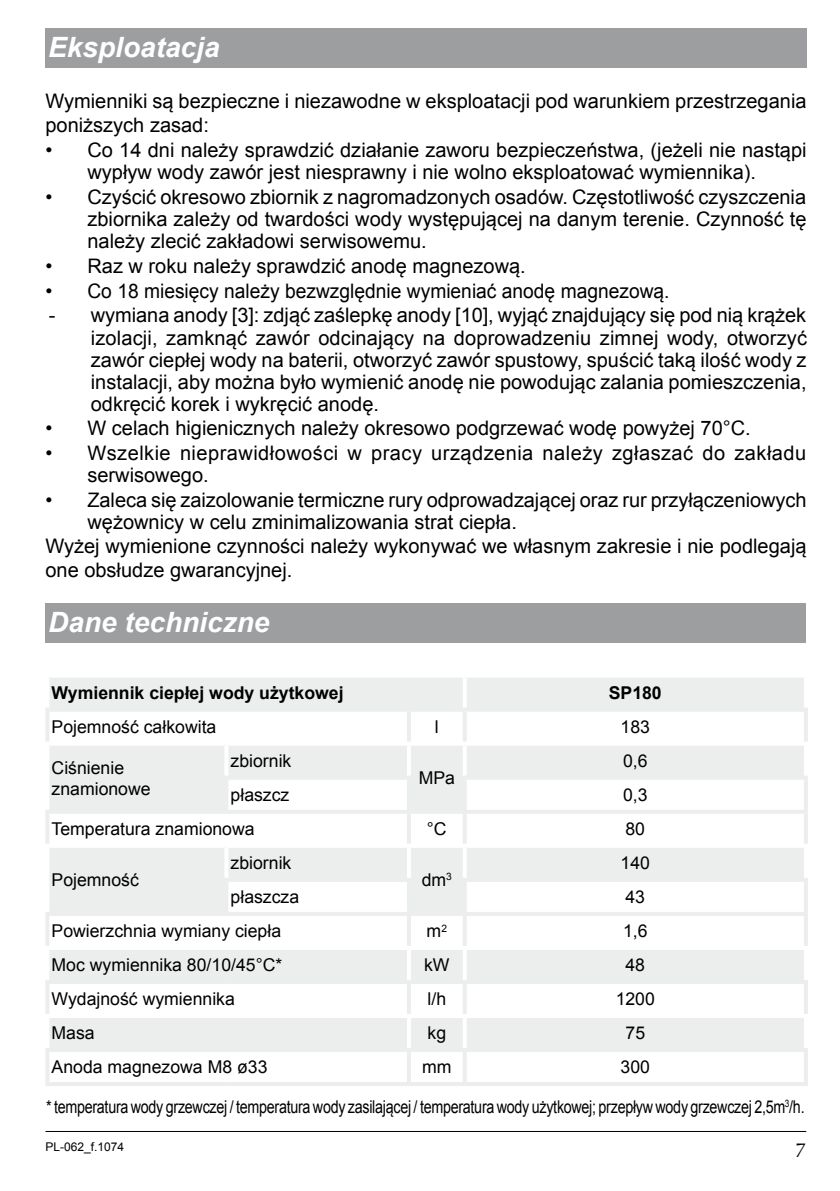
<style>
.page{position:relative;width:840px;height:1191px;background:#fff}
.page>*{position:absolute;margin:0;border:0;box-sizing:border-box;transform-origin:0 0}
.t1{font:italic 700 28px "Arial";color:#fff}
.t2{font:20px/22px "Arial";color:#000}
.t3{font:20px/22px "Arial";letter-spacing:.025em;color:#000}
.t4{font:20px "Ottawa";color:#000}
.t5{font:17.6px/21.2px "Arial";color:#000}
.t6{font:17.6px "Arial";letter-spacing:-.02em;color:#000;scale:.81 1}
.t7{font:700 17.6px "Arial";color:#000}
.t8{font:12px "Arial";color:#000}
</style>
<div class="page">
<hr style="left:45px;top:1131px;width:760px;height:1px;background:#000">
<div style="left:45px;top:603px;width:760px;height:39px;background:#9c9e9f"></div>
<div style="left:45px;top:28px;width:761px;height:40px;background:#9c9e9f"></div>
<div style="left:49px;top:678px;width:754px;height:29px;background:#eceded"></div>
<div style="left:47px;top:743px;width:179px;height:69px;background:#eceded"></div>
<svg style="left:228px;top:746px;width:575px;height:64px"></svg>
<div style="left:47px;top:846px;width:179px;height:68px;background:#eceded"></div>
<svg style="left:228px;top:848px;width:575px;height:64px"></svg>
<div style="left:49px;top:950px;width:754px;height:30px;background:#eceded"></div>
<div style="left:49px;top:1018px;width:754px;height:30px;background:#eceded"></div>
<svg style="left:462px;top:678px;width:4px;height:29px"></svg>
<svg style="left:803px;top:678px;width:1px;height:29px"></svg>
<hr style="left:45px;top:707px;width:181px;height:4px;background:#eceded">
<hr style="left:45px;top:711px;width:4px;height:30px;background:#eceded">
<hr style="left:226px;top:707px;width:182px;height:4px;background:#eceded">
<hr style="left:408px;top:707px;width:56px;height:4px;background:#eceded">
<svg style="left:406px;top:711px;width:4px;height:30px"></svg>
<hr style="left:464px;top:707px;width:343px;height:4px;background:#eceded">
<svg style="left:462px;top:711px;width:4px;height:30px"></svg>
<svg style="left:803px;top:711px;width:4px;height:30px"></svg>
<hr style="left:45px;top:741px;width:179px;height:4px;background:#fff">
<hr style="left:45px;top:745px;width:4px;height:32px;background:#fff">
<hr style="left:45px;top:777px;width:4px;height:33px;background:#fff">
<hr style="left:224px;top:741px;width:184px;height:4px;background:#fff">
<hr style="left:224px;top:745px;width:4px;height:30px;background:#fff">
<svg style="left:406px;top:746px;width:4px;height:29px"></svg>
<svg style="left:462px;top:746px;width:4px;height:29px"></svg>
<svg style="left:803px;top:746px;width:1px;height:29px"></svg>
<hr style="left:224px;top:775px;width:186px;height:4px;background:#eceded">
<hr style="left:224px;top:779px;width:4px;height:31px;background:#eceded">
<svg style="left:406px;top:779px;width:4px;height:31px"></svg>
<hr style="left:462px;top:775px;width:345px;height:4px;background:#eceded">
<hr style="left:462px;top:779px;width:4px;height:31px;background:#eceded">
<svg style="left:803px;top:779px;width:4px;height:31px"></svg>
<hr style="left:45px;top:810px;width:181px;height:4px;background:#eceded">
<hr style="left:45px;top:814px;width:4px;height:30px;background:#eceded">
<hr style="left:226px;top:810px;width:182px;height:4px;background:#eceded">
<hr style="left:408px;top:810px;width:56px;height:4px;background:#eceded">
<svg style="left:407px;top:814px;width:3px;height:30px"></svg>
<hr style="left:464px;top:810px;width:343px;height:4px;background:#eceded">
<svg style="left:463px;top:814px;width:3px;height:30px"></svg>
<svg style="left:804px;top:814px;width:3px;height:30px"></svg>
<hr style="left:45px;top:844px;width:179px;height:4px;background:#fff">
<hr style="left:45px;top:848px;width:4px;height:32px;background:#fff">
<hr style="left:45px;top:880px;width:4px;height:32px;background:#fff">
<hr style="left:224px;top:844px;width:184px;height:4px;background:#fff">
<hr style="left:224px;top:848px;width:4px;height:30px;background:#fff">
<svg style="left:406px;top:848px;width:4px;height:30px"></svg>
<svg style="left:462px;top:848px;width:4px;height:30px"></svg>
<svg style="left:803px;top:848px;width:1px;height:30px"></svg>
<hr style="left:224px;top:878px;width:186px;height:4px;background:#eceded">
<hr style="left:224px;top:882px;width:4px;height:30px;background:#eceded">
<svg style="left:406px;top:882px;width:4px;height:30px"></svg>
<hr style="left:462px;top:878px;width:345px;height:4px;background:#eceded">
<hr style="left:462px;top:882px;width:4px;height:30px;background:#eceded">
<svg style="left:804px;top:882px;width:3px;height:30px"></svg>
<hr style="left:45px;top:912px;width:181px;height:4px;background:#eceded">
<hr style="left:45px;top:916px;width:4px;height:30px;background:#eceded">
<hr style="left:226px;top:912px;width:182px;height:4px;background:#eceded">
<hr style="left:408px;top:912px;width:56px;height:4px;background:#eceded">
<svg style="left:407px;top:916px;width:3px;height:30px"></svg>
<hr style="left:464px;top:912px;width:343px;height:4px;background:#eceded">
<svg style="left:463px;top:916px;width:3px;height:30px"></svg>
<svg style="left:804px;top:916px;width:3px;height:30px"></svg>
<svg style="left:406px;top:950px;width:4px;height:30px"></svg>
<svg style="left:462px;top:950px;width:4px;height:30px"></svg>
<svg style="left:803px;top:950px;width:1px;height:30px"></svg>
<hr style="left:45px;top:980px;width:181px;height:4px;background:#eceded">
<hr style="left:45px;top:984px;width:4px;height:30px;background:#eceded">
<hr style="left:226px;top:980px;width:182px;height:4px;background:#eceded">
<hr style="left:408px;top:980px;width:56px;height:4px;background:#eceded">
<svg style="left:407px;top:984px;width:3px;height:30px"></svg>
<hr style="left:464px;top:980px;width:343px;height:4px;background:#eceded">
<svg style="left:463px;top:984px;width:3px;height:30px"></svg>
<svg style="left:804px;top:984px;width:3px;height:30px"></svg>
<svg style="left:406px;top:1018px;width:4px;height:30px"></svg>
<svg style="left:462px;top:1018px;width:4px;height:30px"></svg>
<svg style="left:803px;top:1018px;width:1px;height:30px"></svg>
<hr style="left:45px;top:1048px;width:181px;height:4px;background:#eceded">
<hr style="left:45px;top:1052px;width:4px;height:30px;background:#eceded">
<hr style="left:226px;top:1048px;width:182px;height:4px;background:#eceded">
<hr style="left:408px;top:1048px;width:56px;height:4px;background:#eceded">
<svg style="left:407px;top:1052px;width:3px;height:30px"></svg>
<hr style="left:464px;top:1048px;width:343px;height:4px;background:#eceded">
<svg style="left:463px;top:1052px;width:3px;height:30px"></svg>
<svg style="left:804px;top:1052px;width:3px;height:30px"></svg>
<hr style="left:45px;top:1082px;width:181px;height:4px;background:#eceded">
<hr style="left:226px;top:1082px;width:182px;height:4px;background:#eceded">
<hr style="left:408px;top:1082px;width:56px;height:4px;background:#eceded">
<hr style="left:464px;top:1082px;width:343px;height:4px;background:#eceded">
<h1 class="t1" style="left:48px;top:29px;width:173px">Eksploatacja</h1>
<p class="t2" style="left:45px;top:90px;width:762px;line-height:24px">Wymienniki są bezpieczne i niezawodne w eksploatacji pod warunkiem przestrzegania poniższych zasad:</p>
<p class="t2" style="left:45px;top:139px;width:762px;text-align:center">• Co 14 dni należy sprawdzić działanie zaworu bezpieczeństwa, (jeżeli nie nastąpi wypływ wody zawór jest niesprawny i nie wolno eksploatować wymiennika).</p>
<p class="t2" style="left:87px;top:186px;width:720px;text-align:justify;text-indent:-42px">• Czyścić okresowo zbiornik z nagromadzonych osadów. Częstotliwość czyszczenia zbiornika zależy od twardości wody występującej na danym terenie. Czynność tę należy zlecić zakładowi serwisowemu.</p>
<p class="t2" style="left:45px;top:255px;width:481px">• Raz w roku należy sprawdzić anodę magnezową.</p>
<p class="t2" style="left:45px;top:280px;width:625px">• Co 18 miesięcy należy bezwzględnie wymieniać anodę magnezową.</p>
<p class="t2" style="left:91px;top:305px;width:717px;text-align:justify;text-indent:-42px">- wymiana anody [3]: zdjąć zaślepkę anody [10], wyjąć znajdujący się pod nią krążek izolacji, zamknąć zawór odcinający na doprowadzeniu zimnej wody, otworzyć zawór ciepłej wody na baterii, otworzyć zawór spustowy, spuścić taką ilość wody z instalacji, aby można było wymienić anodę nie powodując zalania pomieszczenia, odkręcić korek i wykręcić anodę.</p>
<p class="t2" style="left:45px;top:417px;width:706px">• W celach higienicznych należy okresowo podgrzewać wodę powyżej 70°C.</p>
<p class="t3" style="left:87px;top:442px;width:719px;text-indent:-42px">• Wszelkie nieprawidłowości w pracy urządzenia należy zgłaszać do zakładu serwisowego.</p>
<p class="t2" style="left:87px;top:489px;width:720px;text-indent:-42px">• Zaleca się zaizolowanie termiczne rury odprowadzającej oraz rur przyłączeniowych wężownicy w celu zminimalizowania strat ciepła.</p>
<p class="t2" style="left:45px;top:534px;width:762px;line-height:24px">Wyżej wymienione czynności należy wykonywać we własnym zakresie i nie podlegają one obsłudze gwarancyjnej.</p>
<h1 class="t1" style="left:48px;top:603px;width:222px">Dane techniczne</h1>
<p class="t7" style="left:52px;top:681px;width:293px">Wymiennik ciepłej wody użytkowej</p>
<p class="t7" style="left:608px;top:681px;width:54px">SP180</p>
<p class="t5" style="left:52px;top:716px;width:166px">Pojemność całkowita</p>
<p class="t5" style="left:434px;top:716px;width:5px">l</p>
<p class="t5" style="left:620px;top:716px;width:31px">183</p>
<p class="t5" style="left:52px;top:757px;width:101px">Ciśnienie znamionowe</p>
<p class="t5" style="left:230px;top:750px;width:62px">zbiornik</p>
<p class="t5" style="left:622px;top:750px;width:26px">0,6</p>
<p class="t5" style="left:418px;top:767px;width:38px">MPa</p>
<p class="t5" style="left:230px;top:784px;width:60px">płaszcz</p>
<p class="t5" style="left:622px;top:784px;width:26px">0,3</p>
<p class="t5" style="left:52px;top:818px;width:204px">Temperatura znamionowa</p>
<p class="t5" style="left:426px;top:818px;width:21px">°C</p>
<p class="t5" style="left:625px;top:818px;width:21px">80</p>
<p class="t5" style="left:52px;top:869px;width:89px">Pojemność</p>
<p class="t5" style="left:620px;top:852px;width:31px">140</p>
<p class="t5" style="left:230px;top:852px;width:62px">zbiornik</p>
<p class="t5" style="left:421px;top:869px;width:32px">dm<sup>3</sup></p>
<p class="t5" style="left:230px;top:886px;width:70px">płaszcza</p>
<p class="t5" style="left:625px;top:886px;width:21px">43</p>
<p class="t5" style="left:52px;top:920px;width:231px">Powierzchnia wymiany ciepła</p>
<p class="t5" style="left:426px;top:920px;width:22px">m<sup>2</sup></p>
<p class="t5" style="left:622px;top:920px;width:26px">1,6</p>
<p class="t5" style="left:52px;top:954px;width:232px">Moc wymiennika 80/10/45°C*</p>
<p class="t5" style="left:424px;top:954px;width:27px">kW</p>
<p class="t5" style="left:625px;top:954px;width:21px">48</p>
<p class="t5" style="left:52px;top:988px;width:185px">Wydajność wymiennika</p>
<p class="t5" style="left:427px;top:988px;width:20px">l/h</p>
<p class="t5" style="left:615px;top:988px;width:41px">1200</p>
<p class="t5" style="left:52px;top:1022px;width:45px">Masa</p>
<p class="t5" style="left:427px;top:1022px;width:20px">kg</p>
<p class="t5" style="left:625px;top:1022px;width:21px">75</p>
<p class="t5" style="left:52px;top:1056px;width:217px">Anoda magnezowa M8 ø33</p>
<p class="t5" style="left:422px;top:1056px;width:31px">mm</p>
<p class="t5" style="left:620px;top:1056px;width:31px">300</p>
<p class="t6" style="left:46px;top:1095px;width:937px">* temperatura wody grzewczej / temperatura wody zasilającej / temperatura wody użytkowej; przepływ wody grzewczej 2,5m<sup>3</sup>/h.</p>
<p class="t8" style="left:45px;top:1139px;width:80px">PL-062_f.1074</p>
<p class="t4" style="left:794px;top:1138px;width:13px">7</p>
</div>
